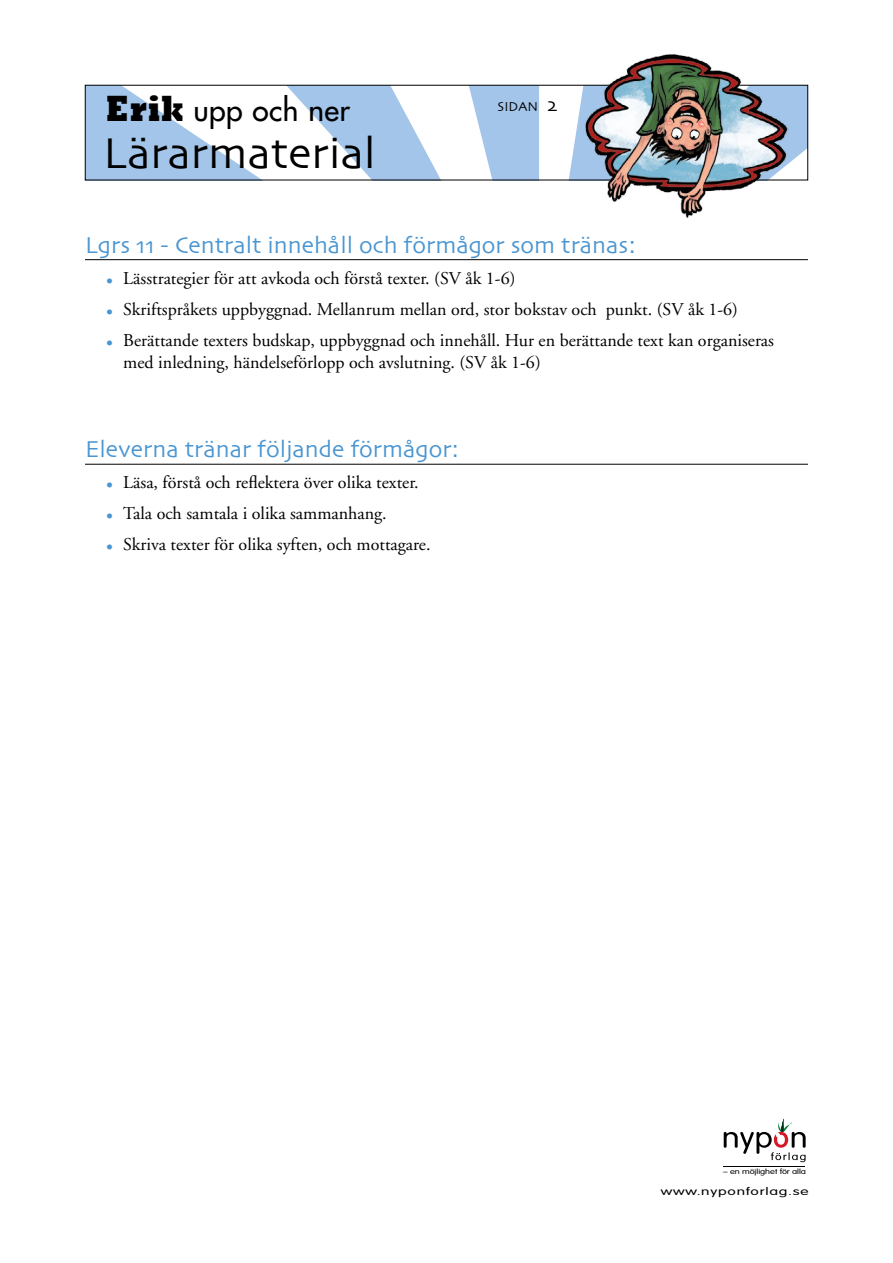
<style>
.page{position:relative;width:893px;height:1263px;background:#fff}
.page>*{position:absolute;margin:0;border:0;box-sizing:border-box;transform-origin:0 0}
.t1{font:45px "Skia";color:#000}
.t2{font:500 30px "Futura Std";letter-spacing:.01em;color:#000}
.t3{font:24px "Skia";color:#4a96d2}
.t4{font:18px/22.5px "Adobe Garamond";color:#000}
.t5{font:13.5px "Skia";color:#000}
.t6{font:300 10.5px "VAG Rounded";letter-spacing:.05em;color:#000;scale:1.48 1}
.t7{font:300 7.2px "VAG Rounded";letter-spacing:-.005em;color:#000;scale:1.28 1}
.s1{font-family:"Rockwell";font-weight:800;font-size:37.5px}
.s2{font-size:19.5px}
.s3{color:#4a96d2}
</style>
<div class="page">
<svg style="left:724px;top:1118px;width:82px;height:44px"></svg>
<hr style="left:724px;top:1167px;width:81px;height:1px;background:#000">
<svg style="left:87px;top:87px;width:719px;height:91px"></svg>
<img style="left:581px;top:54px;width:207px;height:164px">
<hr style="left:85px;top:259px;width:723px;height:1px;background:#000">
<hr style="left:85px;top:464px;width:723px;height:1px;background:#000">
<h2 class="t2" style="left:106px;top:91px;width:245px"><span class="s1">Erik</span> upp och ner</h2>
<p class="t5" style="left:498px;top:98px;width:61px">SIDAN <span class="s2">2</span></p>
<h1 class="t1" style="left:103px;top:126px;width:274px">Lärarmaterial</h1>
<h3 class="t3" style="left:85px;top:231px;width:552px">Lgrs 11 - Centralt innehåll och förmågor som tränas:</h3>
<p class="t4" style="left:106px;top:267px;width:411px"><span class="s3">•</span> Lässtrategier för att avkoda och förstå texter. (SV åk 1-6)</p>
<p class="t4" style="left:106px;top:298px;width:633px"><span class="s3">•</span> Skriftspråkets uppbyggnad. Mellanrum mellan ord, stor bokstav och punkt. (SV åk 1-6)</p>
<p class="t4" style="left:123px;top:329px;width:652px;text-indent:-17px"><span class="s3">•</span> Berättande texters budskap, uppbyggnad och innehåll. Hur en berättande text kan organiseras med inledning, händelseförlopp och avslutning. (SV åk 1-6)</p>
<h3 class="t3" style="left:85px;top:435px;width:376px">Eleverna tränar följande förmågor:</h3>
<p class="t4" style="left:106px;top:472px;width:314px"><span class="s3">•</span> Läsa, förstå och reflektera över olika texter.</p>
<p class="t4" style="left:106px;top:503px;width:282px"><span class="s3">•</span> Tala och samtala i olika sammanhang.</p>
<p class="t4" style="left:106px;top:534px;width:326px"><span class="s3">•</span> Skriva texter för olika syften, och mottagare.</p>
<p class="t7" style="left:723px;top:1167px;width:66px">– en möjlighet för alla</p>
<p class="t6" style="left:661px;top:1185px;width:101px">www.nyponforlag.se</p>
</div>
